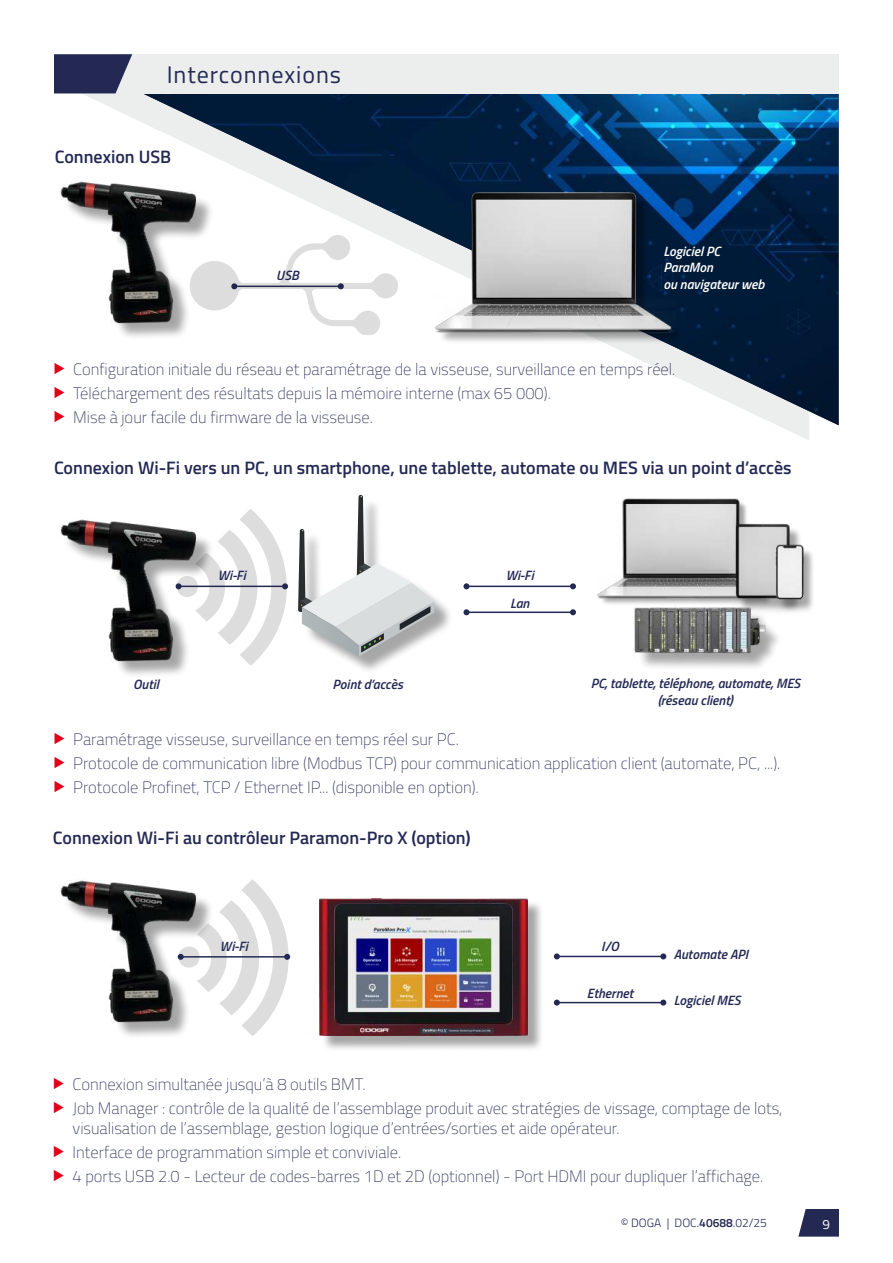
<style>
.page{position:relative;width:893px;height:1263px;background:#fff}
.page>*{position:absolute;margin:0;border:0;box-sizing:border-box;transform-origin:0 0}
.t1{font:24px "Titillium Web";letter-spacing:.04em;color:#242954}
.t2{font:600 18px "Titillium Web";color:#242954}
.t3{font:100 16.5px/24px "Titillium Web";color:#242954}
.t4{font:italic 600 13.5px/16.5px "Titillium Web";color:#242954;text-align:center}
.t5{font:italic 600 13.5px/16.5px "Titillium Web";color:#fff}
.t6{font:13.5px "Titillium Web";color:#fff}
.t7{font:300 12px "Titillium Web";color:#242954}
.s1{font-weight:600}
</style>
<div class="page">
<svg style="left:798px;top:1209px;width:41px;height:27px"></svg>
<img style="left:81px;top:93px;width:758px;height:332px">
<div style="left:115px;top:54px;width:724px;height:40px;background:#eceded"></div>
<svg style="left:54px;top:54px;width:78px;height:39px;background:#393e64"></svg>
<div style="left:321px;top:900px;width:223px;height:152px;background:#000;opacity:.35"></div>
<img style="left:319px;top:898px;width:209px;height:138px">
<svg style="left:214px;top:879px;width:76px;height:157px"></svg>
<div style="left:437px;top:194px;width:250px;height:151px;background:#000;opacity:.35"></div>
<img style="left:432px;top:191px;width:244px;height:144px">
<svg style="left:214px;top:235px;width:184px;height:100px"></svg>
<div style="left:63px;top:186px;width:151px;height:154px;background:#000;opacity:.35"></div>
<img style="left:60px;top:180px;width:147px;height:144px">
<div style="left:63px;top:884px;width:151px;height:155px;background:#000;opacity:.35"></div>
<img style="left:60px;top:880px;width:147px;height:143px">
<div style="left:598px;top:500px;width:177px;height:106px;background:#000;opacity:.35"></div>
<img style="left:597px;top:498px;width:170px;height:101px">
<div style="left:733px;top:526px;width:73px;height:91px;background:#000;opacity:.35"></div>
<img style="left:731px;top:517px;width:63px;height:88px">
<div style="left:771px;top:547px;width:45px;height:70px;background:#000;opacity:.35"></div>
<img style="left:768px;top:539px;width:37px;height:66px">
<div style="left:301px;top:498px;width:152px;height:176px;background:#000;opacity:.35"></div>
<svg style="left:298px;top:495px;width:136px;height:161px"></svg>
<hr style="left:466px;top:586px;width:107px;height:1px;background:#242954">
<svg style="left:463px;top:583px;width:6px;height:6px"></svg>
<svg style="left:570px;top:583px;width:6px;height:6px"></svg>
<hr style="left:466px;top:611px;width:107px;height:2px;background:#242954">
<svg style="left:463px;top:609px;width:6px;height:6px"></svg>
<svg style="left:570px;top:609px;width:6px;height:6px"></svg>
<svg style="left:214px;top:509px;width:74px;height:157px"></svg>
<div style="left:63px;top:523px;width:151px;height:155px;background:#000;opacity:.35"></div>
<img style="left:60px;top:519px;width:147px;height:143px">
<div style="left:637px;top:611px;width:146px;height:60px;background:#000;opacity:.35"></div>
<img style="left:634px;top:605px;width:132px;height:51px">
<hr style="left:557px;top:956px;width:106px;height:1px;background:#242954">
<svg style="left:554px;top:953px;width:6px;height:6px"></svg>
<svg style="left:660px;top:953px;width:6px;height:6px"></svg>
<hr style="left:557px;top:1002px;width:106px;height:1px;background:#242954">
<svg style="left:554px;top:999px;width:6px;height:6px"></svg>
<svg style="left:660px;top:999px;width:6px;height:6px"></svg>
<svg style="left:81px;top:362px;width:4px;height:14px"></svg>
<svg style="left:81px;top:386px;width:4px;height:14px"></svg>
<svg style="left:81px;top:410px;width:4px;height:14px"></svg>
<h1 class="t1" style="left:167px;top:57px;width:176px">Interconnexions</h1>
<p class="t2" style="left:55px;top:143px;width:118px">Connexion USB</p>
<p class="t4" style="left:276px;top:266px;width:24px">USB</p>
<p class="t5" style="left:663px;top:242px;width:103px">Logiciel PC<br>ParaMon<br>ou navigateur web</p>
<p class="t3" style="left:73px;top:356px;width:604px">Configuration initiale du réseau et paramétrage de la visseuse, surveillance en temps réel.<br>Téléchargement des résultats depuis la mémoire interne (max 65 000).<br>Mise à jour facile du firmware de la visseuse.</p>
<p class="t2" style="left:54px;top:454px;width:739px">Connexion Wi-Fi vers un PC, un smartphone, une tablette, automate ou MES via un point d’accès</p>
<p class="t4" style="left:218px;top:566px;width:29px">Wi-Fi</p>
<p class="t4" style="left:506px;top:561px;width:29px;line-height:28px">Wi-Fi<br>Lan</p>
<p class="t4" style="left:133px;top:675px;width:27px">Outil</p>
<p class="t4" style="left:333px;top:675px;width:72px">Point d’accès</p>
<p class="t4" style="left:591px;top:674px;width:211px">PC, tablette, téléphone, automate, MES (réseau client)</p>
<p class="t3" style="left:73px;top:727px;width:709px">Paramétrage visseuse, surveillance en temps réel sur PC.<br>Protocole de communication libre (Modbus TCP) pour communication application client (automate, PC, ...).<br>Protocole Profinet, TCP / Ethernet IP... (disponible en option).</p>
<p class="t2" style="left:53px;top:824px;width:419px">Connexion Wi-Fi au contrôleur Paramon-Pro X (option)</p>
<p class="t4" style="left:220px;top:937px;width:29px">Wi-Fi</p>
<p class="t4" style="left:601px;top:937px;width:19px">I/O</p>
<p class="t4" style="left:587px;top:984px;width:48px">Ethernet</p>
<p class="t4" style="left:674px;top:945px;width:76px">Automate API</p>
<p class="t4" style="left:674px;top:991px;width:68px">Logiciel MES</p>
<p class="t3" style="left:73px;top:1071px;width:711px">Connexion simultanée jusqu’à 8 outils BMT.<br>Job Manager : contrôle de la qualité de l’assemblage produit avec stratégies de vissage, comptage de lots,</p>
<p class="t3" style="left:73px;top:1115px;width:692px">visualisation de l’assemblage, gestion logique d’entrées/sorties et aide opérateur.<br>Interface de programmation simple et conviviale.<br>4 ports USB 2.0 - Lecteur de codes-barres 1D et 2D (optionnel) - Port HDMI pour dupliquer l’affichage.</p>
<p class="t7" style="left:621px;top:1214px;width:148px">© DOGA | DOC.<span class="s1">40688</span>.02/25</p>
<p class="t6" style="left:822px;top:1214px;width:9px">9</p>
</div>
